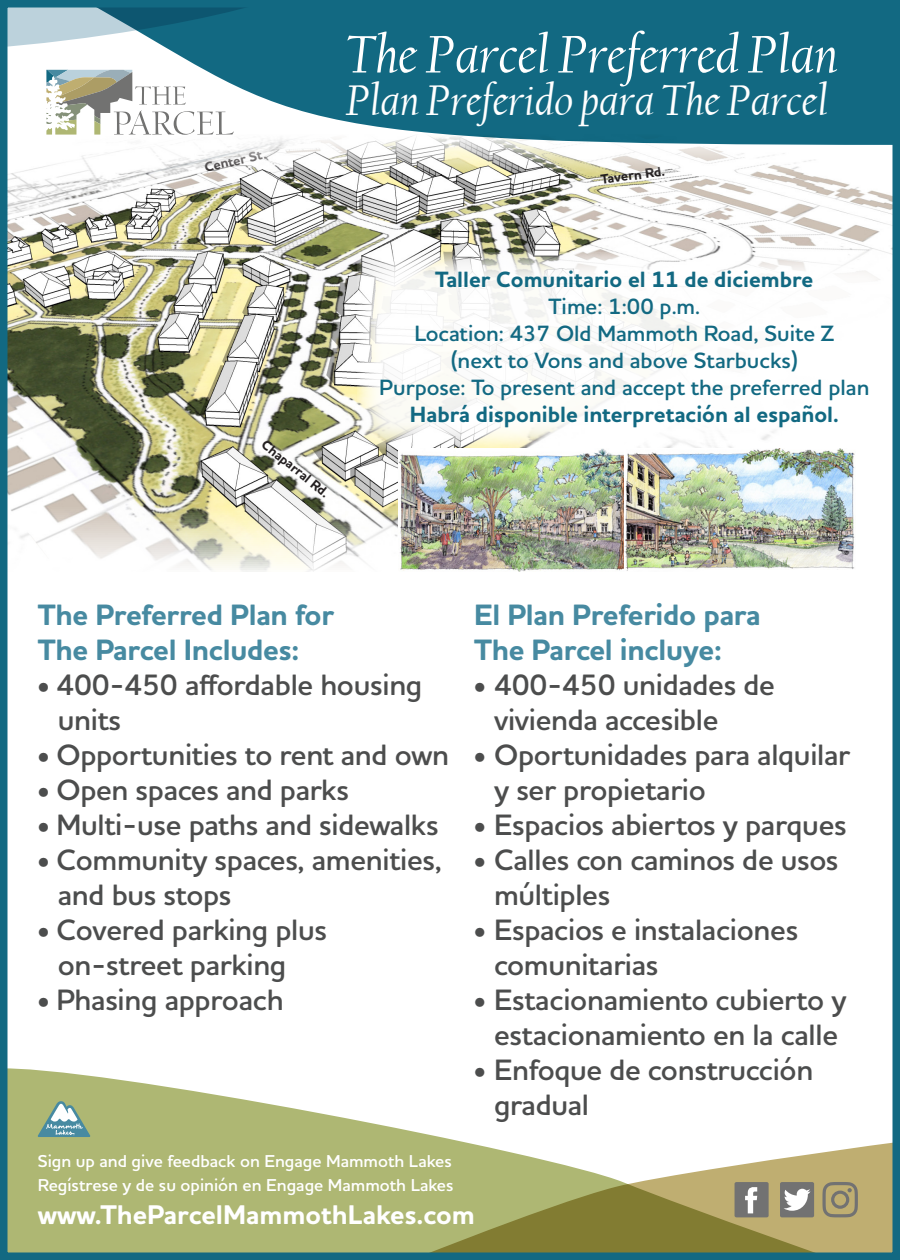
<style>
.page{position:relative;width:900px;height:1260px;background:#fff}
.page>*{position:absolute;margin:0;border:0;box-sizing:border-box;transform-origin:0 0}
.t1{font:italic 55px "Californian FB";color:#fff}
.t2{font:italic 45px "Californian FB";color:#fff}
.t3{font:600 30px/35px "Houschka Pro";letter-spacing:-.01em;color:#4c4d4d}
.t4{font:700 30px "Houschka Pro";letter-spacing:-.01em;color:#478aa1}
.t5{font:700 27.5px "Houschka Pro";color:#fff}
.t6{font:600 22.5px "Houschka Pro";color:#126982}
.t7{font:700 22.5px "Houschka Pro";color:#126982}
.t8{font:600 17.5px "Houschka Pro";color:#fff}
.t9{font:700 13.75px "Houschka Pro";color:#231f20}
.s1{font-size:22.5px}
</style>
<div class="page">
<svg style="left:9px;top:1068px;width:364px;height:183px;background:#b8c086"></svg>
<svg style="left:373px;top:1123px;width:518px;height:128px"></svg>
<img style="left:9px;top:224px;width:881px;height:347px">
<svg style="left:9px;top:69px;width:882px;height:155px"></svg>
<svg style="left:9px;top:9px;width:65px;height:38px;background:#c2d6df"></svg>
<svg style="left:74px;top:9px;width:817px;height:136px;background:#307c91"></svg>
<svg style="left:46px;top:70px;width:188px;height:65px"></svg>
<svg style="left:38px;top:1101px;width:52px;height:36px;background:#93b2a1"></svg>
<svg style="left:735px;top:1182px;width:34px;height:35px"></svg>
<svg style="left:780px;top:1182px;width:34px;height:35px"></svg>
<svg style="left:822px;top:1182px;width:36px;height:35px"></svg>
<div style="left:357px;top:252px;width:543px;height:196px;background:#fff"></div>
<img style="left:398px;top:448px;width:236px;height:123px">
<img style="left:624px;top:448px;width:231px;height:122px">
<div style="left:0;top:0;width:900px;height:1260px;border:8px solid #126982"></div>
<p class="t9" style="left:203px;top:159px;width:64px;rotate:-13deg">Center St.</p>
<p class="t1" style="left:346px;top:24px;width:493px">The Parcel Preferred Plan</p>
<p class="t2" style="left:346px;top:75px;width:484px">Plan Preferido para The Parcel</p>
<p class="t9" style="left:600px;top:171px;width:66px;rotate:-8deg">Tavern Rd.</p>
<p class="t9" style="left:269px;top:435px;width:84px;rotate:39deg">Chaparral Rd.</p>
<p class="t7" style="left:435px;top:264px;width:380px">Taller Comunitario el 11 de diciembre</p>
<p class="t6" style="left:549px;top:291px;width:153px">Time: 1:00 p.m.</p>
<p class="t6" style="left:414px;top:318px;width:421px">Location: 437 Old Mammoth Road, Suite Z</p>
<p class="t6" style="left:451px;top:345px;width:349px">(next to Vons and above Starbucks)</p>
<p class="t6" style="left:379px;top:372px;width:492px">Purpose: To present and accept the preferred plan</p>
<p class="t7" style="left:410px;top:399px;width:430px">Habrá disponible interpretación al español.</p>
<p class="t4" style="left:38px;top:596px;width:298px">The Preferred Plan for</p>
<p class="t4" style="left:38px;top:631px;width:263px">The Parcel Includes:</p>
<p class="t3" style="left:58px;top:667px;width:366px;text-indent:-20px"><span class="s1">•</span> 400-450 affordable housing units</p>
<p class="t3" style="left:38px;top:737px;width:413px"><span class="s1">•</span> Opportunities to rent and own</p>
<p class="t3" style="left:38px;top:772px;width:313px"><span class="s1">•</span> Open spaces and parks</p>
<p class="t3" style="left:38px;top:807px;width:402px"><span class="s1">•</span> Multi-use paths and sidewalks</p>
<p class="t3" style="left:58px;top:842px;width:386px;text-indent:-20px"><span class="s1">•</span> Community spaces, amenities, and bus stops</p>
<p class="t3" style="left:38px;top:912px;width:291px"><span class="s1">•</span> Covered parking plus</p>
<p class="t3" style="left:58px;top:947px;width:230px">on-street parking</p>
<p class="t3" style="left:38px;top:982px;width:247px"><span class="s1">•</span> Phasing approach</p>
<p class="t4" style="left:474px;top:596px;width:288px">El Plan Preferido para</p>
<p class="t4" style="left:474px;top:631px;width:249px">The Parcel incluye:</p>
<p class="t3" style="left:494px;top:667px;width:282px;text-indent:-20px"><span class="s1">•</span> 400-450 unidades de vivienda accesible</p>
<p class="t3" style="left:494px;top:737px;width:358px;text-indent:-20px"><span class="s1">•</span> Oportunidades para alquilar y ser propietario</p>
<p class="t3" style="left:474px;top:807px;width:374px"><span class="s1">•</span> Espacios abiertos y parques</p>
<p class="t3" style="left:494px;top:842px;width:346px;text-indent:-20px"><span class="s1">•</span> Calles con caminos de usos múltiples</p>
<p class="t3" style="left:494px;top:912px;width:306px;text-indent:-20px"><span class="s1">•</span> Espacios e instalaciones comunitarias</p>
<p class="t3" style="left:474px;top:982px;width:374px;text-align:center"><span class="s1">•</span> Estacionamiento cubierto y estacionamiento en la calle</p>
<p class="t3" style="left:494px;top:1052px;width:321px;text-indent:-20px"><span class="s1">•</span> Enfoque de construcción gradual</p>
<p class="t8" style="left:38px;top:1150px;width:415px">Sign up and give feedback on Engage Mammoth Lakes</p>
<p class="t8" style="left:38px;top:1174px;width:417px">Regístrese y de su opinión en Engage Mammoth Lakes</p>
<p class="t5" style="left:38px;top:1197px;width:438px">www.TheParcelMammothLakes.com</p>
</div>
